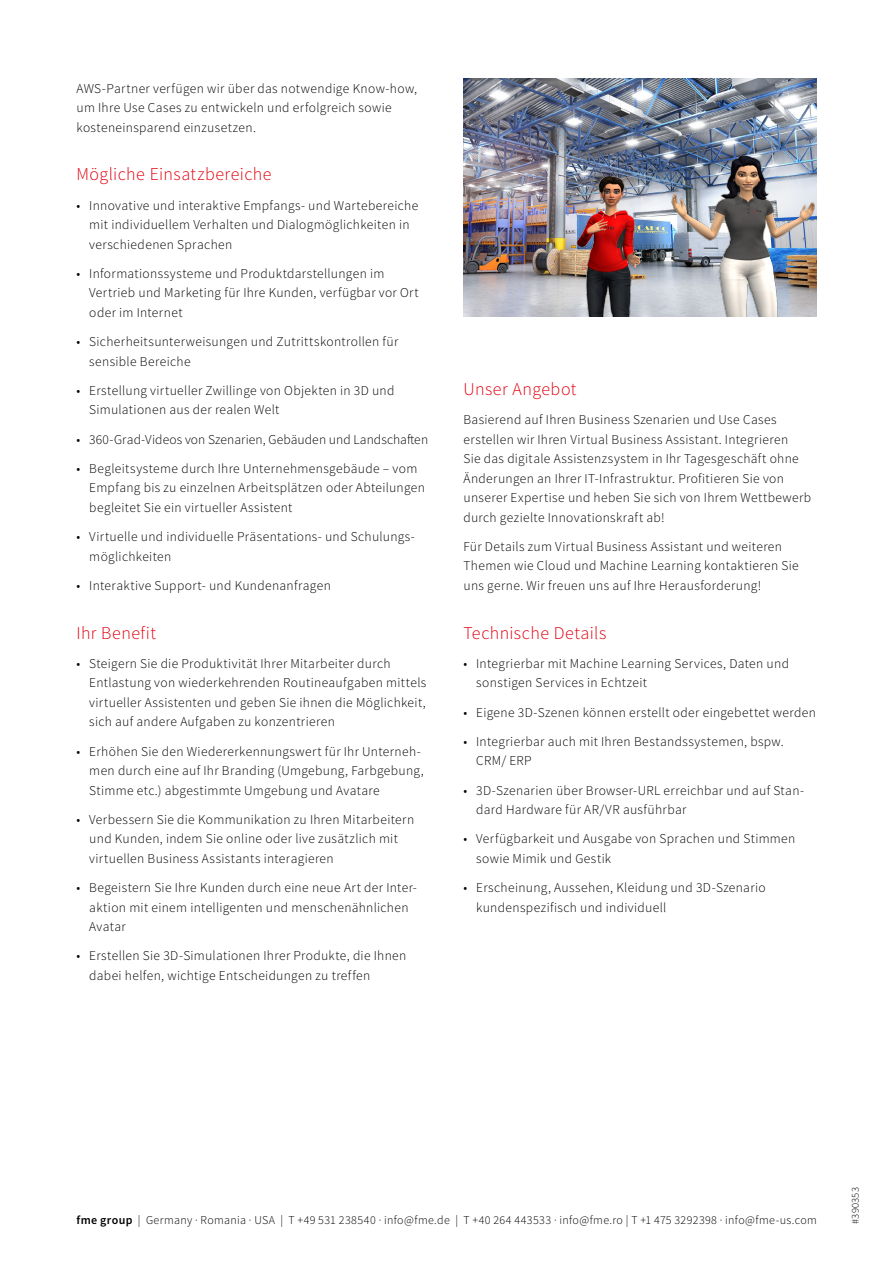
<style>
.page{position:relative;width:893px;height:1263px;background:#fff}
.page>*{position:absolute;margin:0;border:0;box-sizing:border-box;transform-origin:0 0}
.t1{font:300 18px "Source Sans Pro";letter-spacing:.025em;color:#e3000f}
.t2{font:300 13.5px/19.5px "Source Sans Pro";letter-spacing:.025em;color:#000}
.t3{font:300 13.5px "Source Sans Pro";letter-spacing:.005em;color:#000}
.t4{font:300 12px "Source Sans Pro";letter-spacing:.03em;color:#000}
.t5{font:300 10.5px "Source Sans Pro";letter-spacing:.02em;color:#000}
.s1{font-weight:600}
</style>
<div class="page">
<img style="left:463px;top:79px;width:353px;height:238px">
<img style="left:575px;top:168px;width:67px;height:149px">
<img style="left:671px;top:155px;width:145px;height:162px">
<p class="t2" style="left:77px;top:78px;width:342px">AWS-Partner verfügen wir über das notwendige Know-how, um Ihre Use Cases zu entwickeln und erfolgreich sowie kosteneinsparend einzusetzen.</p>
<h1 class="t1" style="left:77px;top:163px;width:197px">Mögliche Einsatzbereiche</h1>
<p class="t2" style="left:89px;top:195px;width:331px;text-indent:-13px">• Innovative und interaktive Empfangs- und Wartebereiche mit individuellem Verhalten und Dialogmöglichkeiten in verschiedenen Sprachen</p>
<p class="t2" style="left:89px;top:264px;width:331px;text-indent:-13px">• Informationssysteme und Produktdarstellungen im<br>Vertrieb und Marketing für Ihre Kunden, verfügbar vor Ort oder im Internet</p>
<p class="t2" style="left:89px;top:332px;width:311px;text-indent:-13px">• Sicherheitsunterweisungen und Zutrittskontrollen für sensible Bereiche</p>
<p class="t2" style="left:89px;top:381px;width:307px;text-indent:-13px">• Erstellung virtueller Zwillinge von Objekten in 3D und<br>Simulationen aus der realen Welt</p>
<p class="t3" style="left:77px;top:431px;width:353px">• 360-Grad-Videos von Szenarien, Gebäuden und Landschaften</p>
<p class="t2" style="left:89px;top:459px;width:337px;text-indent:-13px">• Begleitsysteme durch Ihre Unternehmensgebäude – vom<br>Empfang bis zu einzelnen Arbeitsplätzen oder Abteilungen begleitet Sie ein virtueller Assistent</p>
<p class="t2" style="left:89px;top:527px;width:327px;text-indent:-13px">• Virtuelle und individuelle Präsentations- und Schulungs&shy;möglichkeiten</p>
<p class="t2" style="left:77px;top:576px;width:256px">• Interaktive Support- und Kundenanfragen</p>
<h1 class="t1" style="left:77px;top:622px;width:81px">Ihr Benefit</h1>
<p class="t2" style="left:89px;top:654px;width:339px;text-indent:-13px">• Steigern Sie die Produktivität Ihrer Mitarbeiter durch Entlastung von wiederkehrenden Routineaufgaben mittels virtueller Assistenten und geben Sie ihnen die Möglichkeit, sich auf andere Aufgaben zu konzentrieren</p>
<p class="t2" style="left:89px;top:741px;width:336px;text-indent:-13px">• Erhöhen Sie den Wiedererkennungswert für Ihr Unterneh&shy;men durch eine auf Ihr Branding (Umgebung, Farbgebung,<br>Stimme etc.) abgestimmte Umgebung und Avatare</p>
<p class="t2" style="left:89px;top:810px;width:326px;text-indent:-13px">• Verbessern Sie die Kommunikation zu Ihren Mitarbeitern und Kunden, indem Sie online oder live zusätzlich mit virtuellen Business Assistants interagieren</p>
<p class="t2" style="left:89px;top:878px;width:329px;text-indent:-13px">• Begeistern Sie Ihre Kunden durch eine neue Art der Inter&shy;aktion mit einem intelligenten und menschenähnlichen<br>Avatar</p>
<p class="t2" style="left:89px;top:946px;width:319px;text-indent:-13px">• Erstellen Sie 3D-Simulationen Ihrer Produkte, die Ihnen dabei helfen, wichtige Entscheidungen zu treffen</p>
<h1 class="t1" style="left:463px;top:378px;width:115px">Unser Angebot</h1>
<p class="t2" style="left:463px;top:410px;width:349px">Basierend auf Ihren Business Szenarien und Use Cases erstellen wir Ihren Virtual Business Assistant. Integrieren<br>Sie das digitale Assistenzsystem in Ihr Tagesgeschäft ohne Änderungen an Ihrer IT-Infrastruktur. Profitieren Sie von unserer Expertise und heben Sie sich von Ihrem Wettbewerb durch gezielte Innovationskraft ab!</p>
<p class="t2" style="left:463px;top:537px;width:337px">Für Details zum Virtual Business Assistant und weiteren<br>Themen wie Cloud und Machine Learning kontaktieren Sie uns gerne. Wir freuen uns auf Ihre Herausforderung!</p>
<h1 class="t1" style="left:463px;top:622px;width:144px">Technische Details</h1>
<p class="t2" style="left:476px;top:654px;width:314px;text-indent:-13px">• Integrierbar mit Machine Learning Services, Daten und sonstigen Services in Echtzeit</p>
<p class="t2" style="left:463px;top:702px;width:354px">• Eigene 3D-Szenen können erstellt oder eingebettet werden</p>
<p class="t2" style="left:476px;top:732px;width:309px;text-indent:-13px">• Integrierbar auch mit Ihren Bestandssystemen, bspw.<br>CRM/ ERP</p>
<p class="t2" style="left:476px;top:780px;width:329px;text-indent:-13px">• 3D-Szenarien über Browser-URL erreichbar und auf Stan&shy;dard Hardware für AR/VR ausführbar</p>
<p class="t2" style="left:476px;top:829px;width:321px;text-indent:-13px">• Verfügbarkeit und Ausgabe von Sprachen und Stimmen sowie Mimik und Gestik</p>
<p class="t2" style="left:476px;top:878px;width:291px;text-indent:-13px">• Erscheinung, Aussehen, Kleidung und 3D-Szenario kundenspezifisch und individuell</p>
<p class="t4" style="left:77px;top:1212px;width:742px"><span class="s1">fme group</span> | Germany · Romania · USA | T +49 531 238540 · info@fme.de | T +40 264 443533 · info@fme.ro | T +1 475 3292398 · info@fme-us.com</p>
<p class="t5" style="left:849px;top:1224px;width:38px;rotate:-90deg">#390353</p>
</div>
